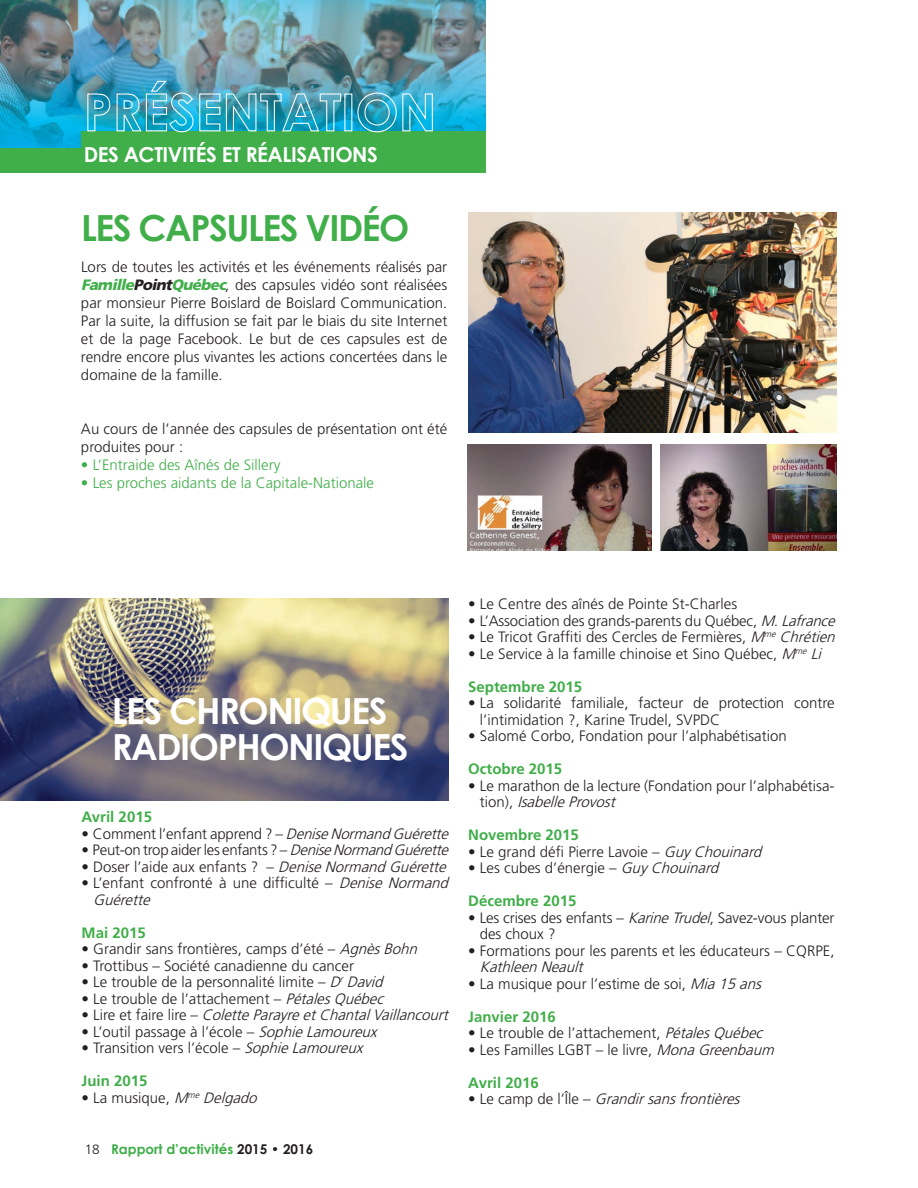
<style>
.page{position:relative;width:918px;height:1188px;background:#fff}
.page>*{position:absolute;margin:0;border:0;box-sizing:border-box;transform-origin:0 0}
.t1{font:700 36px/36px "Century Gothic";letter-spacing:-.04em;color:#fff}
.t2{font:700 36px "Century Gothic";letter-spacing:-.04em;color:#40ae49}
.t3{font:700 20.7px "Century Gothic";letter-spacing:-.02em;color:#fff}
.t4{font:300 15px/18px "Frutiger";color:#231f20}
.t5{font:italic 300 15px "Frutiger";color:#231f20}
.t6{font:700 15px "Frutiger";color:#40ae49}
.t7{font:300 15px "Frutiger";color:#40ae49}
.t8{font:300 15px "Frutiger";letter-spacing:-.02em;color:#231f20}
.t9{font:700 13.5px "Century Gothic";color:#40ae49}
.s1{font-weight:900;font-style:italic;color:#40ae49}
.s2{font-weight:900;font-style:italic}
.s3{font-style:italic}
.s4{font-style:normal}
.s5{font-family:"Frutiger";font-weight:300;color:#231f20}
.s6{color:#231f20}
.s7{font-weight:700;color:#40ae49}
</style>
<div class="page">
<img style="left:0;top:599px;width:448px;height:201px">
<img style="left:468px;top:213px;width:369px;height:219px">
<img style="left:468px;top:445px;width:184px;height:105px">
<img style="left:661px;top:445px;width:176px;height:106px">
<hr style="left:917px;top:789px;width:1px;height:35px;background:#40ae49">
<img style="left:0;top:0;width:485px;height:148px">
<div style="left:81px;top:131px;width:405px;height:37px;background:#40ae49"></div>
<div style="left:0;top:148px;width:486px;height:25px;background:#40ae49"></div>
<img style="left:87px;top:80px;width:255px;height:53px">
<svg style="left:357px;top:92px;width:76px;height:41px;background:#3cafc7"></svg>
<h2 class="t3" style="left:84px;top:142px;width:296px">DES ACTIVITÉS ET RÉALISATIONS</h2>
<h1 class="t2" style="left:81px;top:205px;width:330px">LES CAPSULES VIDÉO</h1>
<p class="t4" style="left:81px;top:258px;width:368px;text-align:justify">Lors de toutes les activités et les événements réalisés par <span class="s1">Famille</span><span class="s2">Point</span><span class="s1">Québec</span>, des capsules vidéo sont réalisées par monsieur Pierre Boislard de Boislard Communication.<br>Par la suite, la diffusion se fait par le biais du site Internet et de la page Facebook. Le but de ces capsules est de rendre encore plus vivantes les actions concertées dans le domaine de la famille.</p>
<p class="t4" style="left:81px;top:420px;width:368px">Au cours de l’année des capsules de présentation ont été produites pour :</p>
<p class="t7" style="left:81px;top:457px;width:201px">• L’Entraide des Aînés de Sillery</p>
<p class="t7" style="left:81px;top:475px;width:295px">• Les proches aidants de la Capitale-Nationale</p>
<h1 class="t1" style="left:112px;top:692px;width:298px">LES CHRONIQUES<br>RADIOPHONIQUES</h1>
<p class="t6" style="left:82px;top:808px;width:72px">Avril 2015</p>
<p class="t4" style="left:82px;top:825px;width:372px">• Comment l’enfant apprend ? – <span class="s3">DeniseNormandGuérette</span></p>
<p class="t8" style="left:82px;top:842px;width:372px">• Peut-on trop aider les enfants ? – <span class="s3">DeniseNormandGuérette</span></p>
<p class="t4" style="left:82px;top:858px;width:370px">• D o s e r l ’ a i d e a u x e n f a n t s ? – <span class="s3">DeniseNormandGuérette</span></p>
<p class="t4" style="left:93px;top:875px;width:361px;line-height:16.5px;text-indent:-12px">• L’enfant confronté à une difficulté – <span class="s3">Denise Normand<br>Guérette</span></p>
<p class="t6" style="left:82px;top:924px;width:66px">Mai 2015</p>
<p class="t4" style="left:82px;top:940px;width:341px">• Grandir sans frontières, camps d’été – <span class="s3">AgnèsBohn</span></p>
<p class="t4" style="left:82px;top:957px;width:274px">• Trottibus – Société canadienne du cancer</p>
<p class="t4" style="left:82px;top:973px;width:307px">• Le trouble de la personnalité limite – <span class="s3">D</span><sup>r</sup> <span class="s3">David</span></p>
<p class="t4" style="left:82px;top:990px;width:307px">• Le trouble de l’attachement – <span class="s3">PétalesQuébec</span></p>
<p class="t5" style="left:82px;top:1007px;width:372px"><span class="s4">• L i r e e t f a i r e l i r e –</span> ColetteParayreetChantalVaillancourt</p>
<p class="t4" style="left:82px;top:1023px;width:301px">• L’outil passage à l’école – <span class="s3">SophieLamoureux</span></p>
<p class="t4" style="left:82px;top:1039px;width:287px">• Transition vers l’école – <span class="s3">SophieLamoureux</span></p>
<p class="t6" style="left:82px;top:1072px;width:67px">Juin 2015</p>
<p class="t4" style="left:82px;top:1089px;width:181px">• La musique, <span class="s3">M</span><sup>me</sup> <span class="s3">Delgado</span></p>
<p class="t9" style="left:85px;top:1140px;width:230px"><span class="s5">18</span> Rapport d’activités <span class="s6">2015 • 2016</span></p>
<p class="t4" style="left:468px;top:595px;width:270px">• Le Centre des aînés de Pointe St-Charles</p>
<p class="t4" style="left:468px;top:611px;width:372px">• L’Association des grands-parents du Québec, <span class="s3">M.Lafrance</span></p>
<p class="t4" style="left:468px;top:628px;width:372px">• Le Tricot Graffiti des Cercles de Fermières, <span class="s3">M</span><sup>me</sup> <span class="s3">Chrétien</span></p>
<p class="t4" style="left:468px;top:644px;width:359px">• Le Service à la famille chinoise et Sino Québec, <span class="s3">M</span><sup>me</sup> <span class="s3">Li</span></p>
<p class="t6" style="left:468px;top:677px;width:115px">Septembre 2015</p>
<p class="t4" style="left:480px;top:695px;width:356px;line-height:16.5px;text-indent:-12px">• La solidarité familiale, facteur de protection contre l’intimidation ?, Karine Trudel, SVPDC</p>
<p class="t4" style="left:468px;top:727px;width:320px">• Salomé Corbo, Fondation pour l’alphabétisation</p>
<p class="t6" style="left:468px;top:760px;width:95px">Octobre 2015</p>
<p class="t4" style="left:480px;top:777px;width:356px;line-height:16.5px;text-indent:-12px">• Le marathon de la lecture (Fondation pour l’alphabétisa&shy;t i o n ) , <span class="s3">IsabelleProvost</span></p>
<p class="t6" style="left:468px;top:826px;width:112px">Novembre 2015</p>
<p class="t4" style="left:468px;top:842px;width:299px">• Le grand défi Pierre Lavoie – <span class="s3">Guy Chouinard</span></p>
<p class="t4" style="left:468px;top:859px;width:256px">• Les cubes d’énergie – <span class="s3">Guy Chouinard</span></p>
<p class="t6" style="left:468px;top:892px;width:110px">Décembre 2015</p>
<p class="t4" style="left:480px;top:909px;width:356px;line-height:16.5px;text-indent:-11px">• Les crises des enfants – <span class="s3">KarineTrudel</span>, Savez-vous planter des choux ?</p>
<p class="t4" style="left:468px;top:941px;width:368px">• Formations pour les parents et les éducateurs – CQRPE,</p>
<p class="t5" style="left:480px;top:958px;width:109px">KathleenNeault</p>
<p class="t4" style="left:468px;top:967px;width:299px;line-height:33px">• La musique pour l’estime de soi, <span class="s3">Mia15ans<br></span><span class="s7">Janvier 2016</span></p>
<p class="t4" style="left:468px;top:1024px;width:300px">• Le trouble de l’attachement, <span class="s3">PétalesQuébec</span></p>
<p class="t4" style="left:468px;top:1040px;width:311px">• Les Familles LGBT – le livre, <span class="s3">MonaGreenbaum</span></p>
<p class="t6" style="left:468px;top:1073px;width:72px">Avril 2016</p>
<p class="t5" style="left:468px;top:1090px;width:277px"><span class="s4">• L e c a m p d e l ’ Î l e –</span> Grandirsansfrontières</p>
</div>
